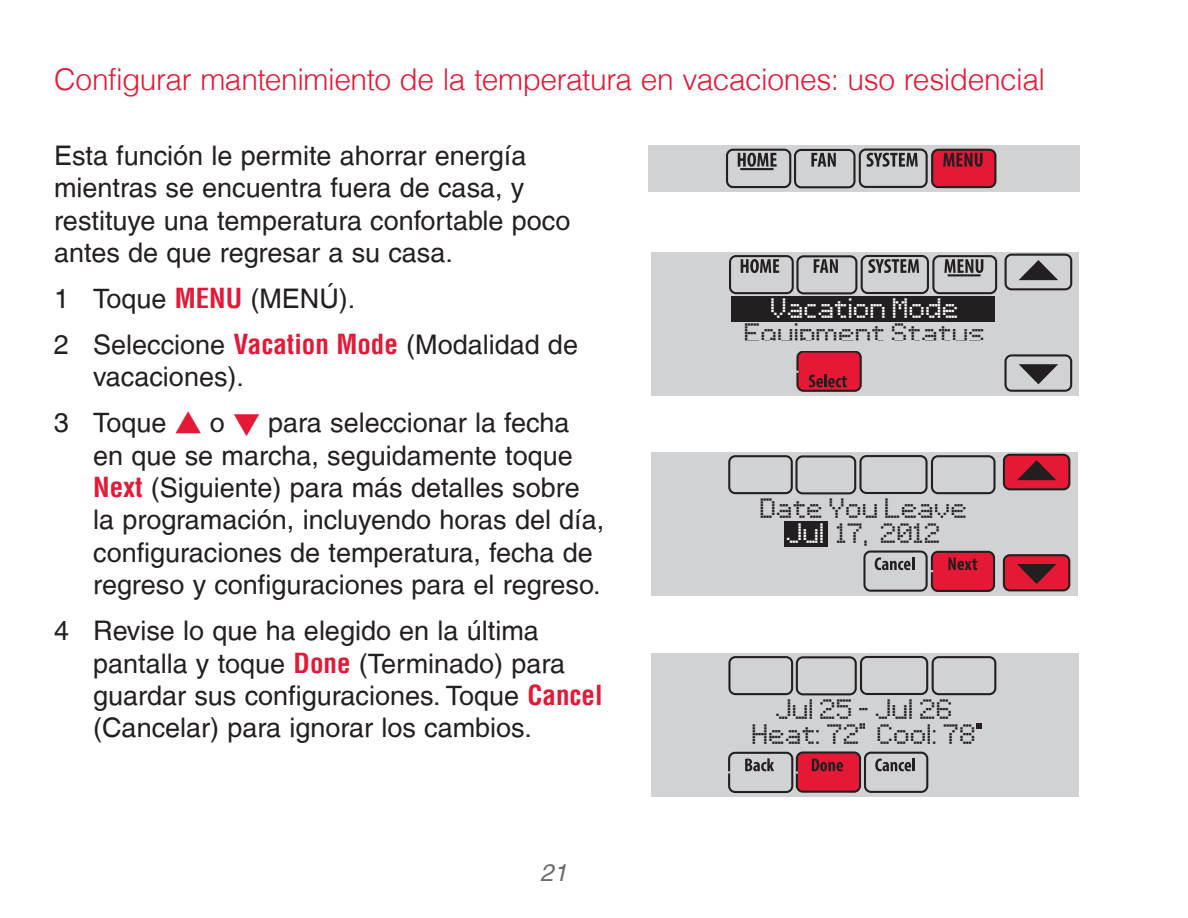
<style>
.page{position:relative;width:1188px;height:918px;background:#fff}
.page>*{position:absolute;margin:0;border:0;box-sizing:border-box;transform-origin:0 0}
.t1{font:300 30px "Helvetica LT";letter-spacing:-.015em;color:#e51836}
.t2{font:27px/32.4px "Helvetica LT";color:#231f20}
.t3{font:italic 24px "Helvetica LT";color:#6c6d70}
.t4{font:23.1px "LCD Dot";color:#231f20}
.t5{font:23.1px "LCD Dot";color:#fff}
.t6{font:22.8px/24.9px "LCD Dot";color:#231f20;text-align:center}
.s1{font-weight:700;font-stretch:condensed;color:#e51836}
.s2{color:#e51836}
.s3{color:#fff}
</style>
<div class="page">
<div style="left:648px;top:146px;width:431px;height:46px;background:#d1d2d4"></div>
<div style="left:932px;top:150px;width:63px;height:37px;background:#e51836;border-radius:6px"></div>
<div style="left:931px;top:149px;width:65px;height:39px;border:2px solid #231f20;border-radius:6px"></div>
<svg style="left:726px;top:148px;width:202px;height:41px"></svg>
<svg style="left:943px;top:153px;width:40px;height:14px"></svg>
<hr style="left:740px;top:168px;width:34px;height:2px;background:#231f20">
<div style="left:652px;top:252px;width:427px;height:144px;background:#d1d2d4"></div>
<svg style="left:729px;top:253px;width:344px;height:139px"></svg>
<svg style="left:741px;top:259px;width:38px;height:14px"></svg>
<svg style="left:814px;top:259px;width:24px;height:14px"></svg>
<svg style="left:868px;top:259px;width:51px;height:14px"></svg>
<svg style="left:944px;top:259px;width:39px;height:14px"></svg>
<hr style="left:948px;top:274px;width:33px;height:2px;background:#231f20">
<div style="left:731px;top:296px;width:264px;height:26px;background:#231f20"></div>
<div style="left:797px;top:352px;width:64px;height:39px;background:#e51836;border-radius:6px"></div>
<div style="left:796px;top:351px;width:66px;height:41px;border:2px solid #231f20;border-radius:6px"></div>
<svg style="left:809px;top:374px;width:38px;height:13px"></svg>
<div style="left:730px;top:341px;width:267px;height:9px;background:#d1d2d4"></div>
<div style="left:651px;top:452px;width:426px;height:143px;background:#d1d2d4"></div>
<div style="left:1004px;top:455px;width:65px;height:34px;background:#e51836;border-radius:6px"></div>
<div style="left:1003px;top:454px;width:67px;height:36px;border:2px solid #231f20;border-radius:6px"></div>
<div style="left:1004px;top:555px;width:65px;height:35px;background:#e51836;border-radius:6px"></div>
<div style="left:1003px;top:554px;width:67px;height:37px;border:2px solid #231f20;border-radius:6px"></div>
<div style="left:932px;top:552px;width:62px;height:39px;background:#e51836;border-radius:6px"></div>
<div style="left:931px;top:551px;width:64px;height:41px;border:2px solid #231f20;border-radius:6px"></div>
<svg style="left:1017px;top:460px;width:39px;height:21px"></svg>
<svg style="left:1017px;top:564px;width:40px;height:20px"></svg>
<svg style="left:728px;top:455px;width:268px;height:40px"></svg>
<svg style="left:948px;top:558px;width:29px;height:12px"></svg>
<div style="left:784px;top:521px;width:43px;height:26px;background:#231f20"></div>
<div style="left:863px;top:551px;width:65px;height:41px;border:2px solid #231f20;border-radius:6px"></div>
<svg style="left:875px;top:557px;width:39px;height:13px"></svg>
<div style="left:651px;top:653px;width:427px;height:144px;background:#d1d2d4"></div>
<svg style="left:728px;top:656px;width:269px;height:40px"></svg>
<svg style="left:728px;top:751px;width:201px;height:42px"></svg>
<svg style="left:860px;top:723px;width:5px;height:6px"></svg>
<svg style="left:976px;top:723px;width:6px;height:6px"></svg>
<p class="t1" style="left:54px;top:60px;width:993px">Configurar mantenimiento de la temperatura en vacaciones: uso residencial</p>
<p class="t2" style="left:54px;top:139px;width:518px">Esta función le permite ahorrar energía mientras se encuentra fuera de casa, y restituye una temperatura confortable poco antes de que regresar a su casa.</p>
<p class="t2" style="left:54px;top:276px;width:526px;line-height:45.9px">1 Toque <span class="s1">MENU</span> (MENÚ).<br>2 Seleccione <span class="s1">Vacation Mode</span> (Modalidad de</p>
<p class="t2" style="left:54px;top:354px;width:517px;line-height:45.9px;text-indent:39px">vacaciones).<br>3 Toque <span class="s2">▲</span> o <span class="s2">▼</span> para seleccionar la fecha</p>
<p class="t2" style="left:93px;top:439px;width:513px">en que se marcha, seguidamente toque <span class="s1">Next</span> (Siguiente) para más detalles sobre la programación, incluyendo horas del día, configuraciones de temperatura, fecha de regreso y configuraciones para el regreso.</p>
<p class="t2" style="left:93px;top:614px;width:511px;text-indent:-39px">4 Revise lo que ha elegido en la última pantalla y toque <span class="s1">Done</span> (Terminado) para guardar sus configuraciones. Toque <span class="s1">Cancel </span>(Cancelar) para ignorar los cambios.</p>
<p class="t3" style="left:540px;top:859px;width:28px">21</p>
<p class="t5" style="left:772px;top:298px;width:190px">Vacation Mode</p>
<p class="t4" style="left:745px;top:323px;width:243px">Equipment Status</p>
<p class="t6" style="left:761px;top:499px;width:209px">Date You Leave<br><span class="s3">Jul</span> 17, 2012</p>
<p class="t6" style="left:753px;top:700px;width:226px">Jul 25 - Jul 26<br>Heat: 72 Cool: 78</p>
</div>
